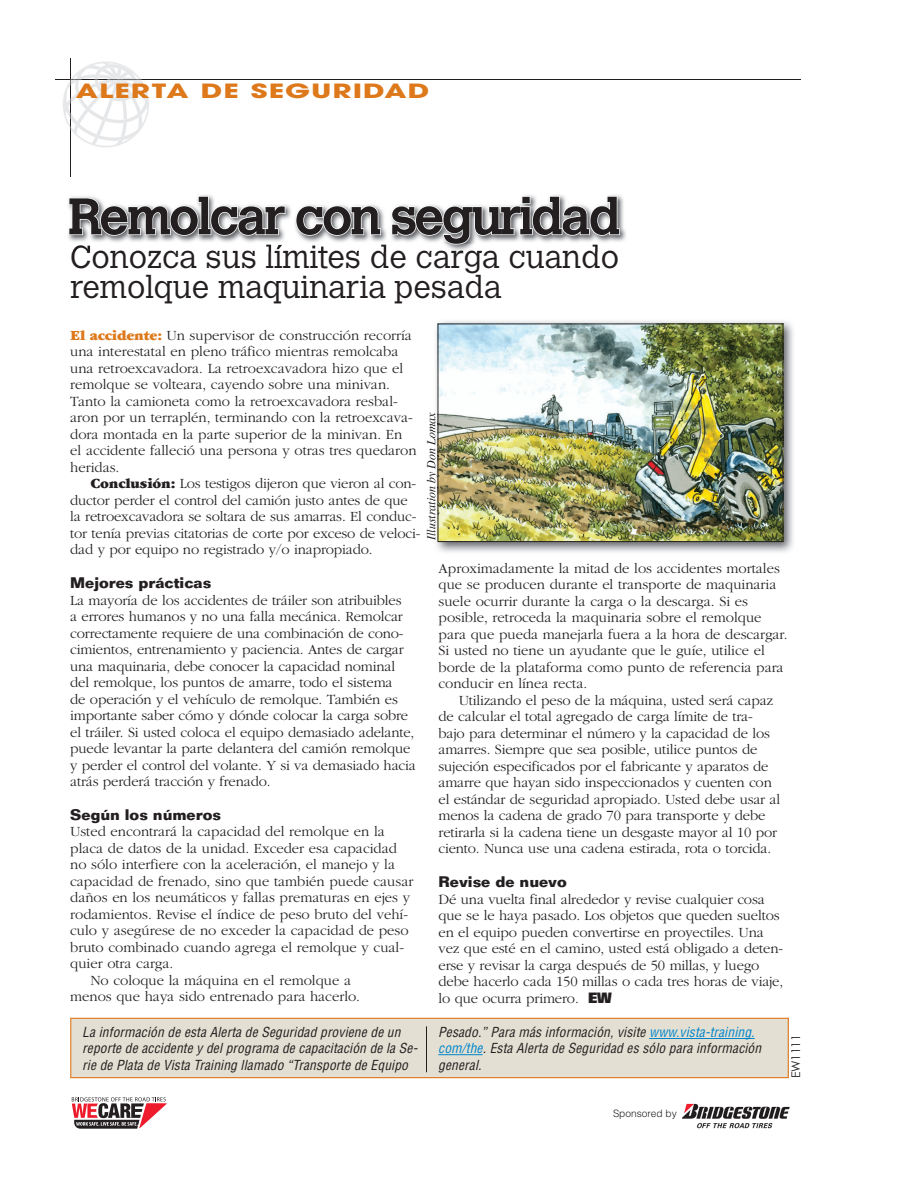
<style>
.page{position:relative;width:918px;height:1188px;background:#fff}
.page>*{position:absolute;margin:0;border:0;box-sizing:border-box;transform-origin:0 0}
.t1{font:700 51px "Calvert";letter-spacing:-.05em;color:#231f20}
.t2{font:300 31.5px/30px "Calvert";color:#231f20}
.t3{font:700 19.5px "Avant Garde";letter-spacing:.035em;color:#de791b;scale:1.5 1}
.t4{font:700 15px "Folio";color:#231f20}
.t5{font:300 14.7px/16.5px "Garamond";letter-spacing:-.01em;color:#231f20}
.t6{font:italic condensed 13.5px/16.2px "Helvetica";letter-spacing:.01em;color:#231f20}
.t7{font:italic 12px "Times";color:#231f20}
.t8{font:12px "Century Gothic";letter-spacing:-.015em;color:#231f20}
.t9{font:300 10.2px "Helvetica";color:#231f20}
.s1{font-weight:900;color:#de791b}
.s2{font-weight:900}
.s3{font-family:"Folio";font-weight:800}
.s4{color:#0084ca}
</style>
<div class="page">
<hr style="left:56px;top:79px;width:745px;height:1px;background:#231f20">
<hr style="left:70px;top:58px;width:1px;height:118px;background:#231f20">
<svg style="left:63px;top:61px;width:86px;height:86px"></svg>
<img style="left:68px;top:196px;width:558px;height:49px">
<img style="left:72px;top:245px;width:543px;height:7px">
<svg style="left:68px;top:195px;width:218px;height:42px"></svg>
<svg style="left:295px;top:205px;width:87px;height:32px"></svg>
<svg style="left:391px;top:195px;width:230px;height:50px"></svg>
<div style="left:71px;top:1018px;width:717px;height:60px;background:#e3e0d3"></div>
<div style="left:70px;top:1018px;width:719px;height:60px;border:1px solid #de791b"></div>
<hr style="left:649px;top:1038px;width:106px;height:1px;background:#0084ca">
<hr style="left:438px;top:1054px;width:45px;height:1px;background:#0084ca">
<hr style="left:426px;top:1026px;width:1px;height:46px;background:#231f20">
<img style="left:436px;top:321px;width:357px;height:231px">
<img style="left:433px;top:412px;width:5px;height:128px">
<img style="left:440px;top:326px;width:341px;height:214px">
<div style="left:438px;top:324px;width:345px;height:218px;border:1px solid #231f20"></div>
<img style="left:683px;top:1103px;width:106px;height:26px">
<svg style="left:72px;top:1097px;width:95px;height:32px"></svg>
<p class="t3" style="left:76px;top:78px;width:237px">ALERTA DE SEGURIDAD</p>
<p class="t1" style="left:68px;top:184px;width:555px">Remolcar con seguridad</p>
<p class="t2" style="left:70px;top:242px;width:551px">Conozca sus límites de carga cuando remolque maquinaria pesada</p>
<p class="t5" style="left:70px;top:327px;width:343px"><span class="s1">El accidente:</span> Un supervisor de construcción recorría</p>
<p class="t5" style="left:70px;top:344px;width:330px">una interestatal en pleno tráfico mientras remolcaba</p>
<p class="t5" style="left:70px;top:360px;width:334px">una retroexcavadora. La retroexcavadora hizo que el</p>
<p class="t5" style="left:70px;top:377px;width:321px">remolque se volteara, cayendo sobre una minivan.</p>
<p class="t5" style="left:70px;top:393px;width:329px">Tanto la camioneta como la retroexcavadora resbal-</p>
<p class="t5" style="left:70px;top:410px;width:344px">aron por un terraplén, terminando con la retroexcava-</p>
<p class="t5" style="left:70px;top:426px;width:333px">dora montada en la parte superior de la minivan. En</p>
<p class="t5" style="left:70px;top:443px;width:348px">el accidente falleció una persona y otras tres quedaron</p>
<p class="t5" style="left:70px;top:459px;width:51px">heridas.</p>
<p class="t5" style="left:90px;top:476px;width:327px"><span class="s2">Conclusión:</span> Los testigos dijeron que vieron al con-</p>
<p class="t5" style="left:70px;top:492px;width:339px">ductor perder el control del camión justo antes de que</p>
<p class="t5" style="left:70px;top:509px;width:348px">la retroexcavadora se soltara de sus amarras. El conduc-</p>
<p class="t5" style="left:70px;top:525px;width:352px">tor tenía previas citatorias de corte por exceso de veloci-</p>
<p class="t5" style="left:70px;top:542px;width:304px">dad y por equipo no registrado y/o inapropiado.</p>
<p class="t4" style="left:70px;top:573px;width:143px">Mejores prácticas</p>
<p class="t5" style="left:70px;top:592px;width:347px">La mayoría de los accidentes de tráiler son atribuibles<br>a errores humanos y no una falla mecánica. Remolcar correctamente requiere de una combinación de cono&shy;cimientos, entrenamiento y paciencia. Antes de cargar una maquinaria, debe conocer la capacidad nominal del remolque, los puntos de amarre, todo el sistema<br>de operación y el vehículo de remolque. También es importante saber cómo y dónde colocar la carga sobre el tráiler. Si usted coloca el equipo demasiado adelante, puede levantar la parte delantera del camión remolque y perder el control del volante. Y si va demasiado hacia atrás perderá tracción y frenado.</p>
<p class="t4" style="left:70px;top:805px;width:152px">Según los números</p>
<p class="t5" style="left:70px;top:824px;width:316px">Usted encontrará la capacidad del remolque en la</p>
<p class="t5" style="left:70px;top:840px;width:328px">placa de datos de la unidad. Exceder esa capacidad</p>
<p class="t5" style="left:70px;top:857px;width:326px">no sólo interfiere con la aceleración, el manejo y la</p>
<p class="t5" style="left:70px;top:873px;width:345px">capacidad de frenado, sino que también puede causar</p>
<p class="t5" style="left:70px;top:890px;width:341px">daños en los neumáticos y fallas prematuras en ejes y</p>
<p class="t5" style="left:70px;top:906px;width:339px">rodamientos. Revise el índice de peso bruto del vehí-</p>
<p class="t5" style="left:70px;top:923px;width:340px">culo y asegúrese de no exceder la capacidad de peso</p>
<p class="t5" style="left:70px;top:939px;width:335px">bruto combinado cuando agrega el remolque y cual-</p>
<p class="t5" style="left:70px;top:956px;width:105px">quier otra carga.</p>
<p class="t5" style="left:90px;top:972px;width:262px">No coloque la máquina en el remolque a</p>
<p class="t5" style="left:70px;top:989px;width:291px">menos que haya sido entrenado para hacerlo.</p>
<p class="t7" style="left:425px;top:540px;width:129px;rotate:-90deg">Illustration by Don Lomax</p>
<p class="t5" style="left:439px;top:560px;width:343px">Aproximadamente la mitad de los accidentes mortales</p>
<p class="t5" style="left:439px;top:577px;width:339px">que se producen durante el transporte de maquinaria</p>
<p class="t5" style="left:439px;top:593px;width:311px">suele ocurrir durante la carga o la descarga. Si es</p>
<p class="t5" style="left:439px;top:610px;width:325px">posible, retroceda la maquinaria sobre el remolque</p>
<p class="t5" style="left:439px;top:626px;width:351px">para que pueda manejarla fuera a la hora de descargar.</p>
<p class="t5" style="left:439px;top:643px;width:328px">Si usted no tiene un ayudante que le guíe, utilice el</p>
<p class="t5" style="left:439px;top:659px;width:347px">borde de la plataforma como punto de referencia para</p>
<p class="t5" style="left:439px;top:676px;width:150px">conducir en línea recta.</p>
<p class="t5" style="left:459px;top:692px;width:316px">Utilizando el peso de la máquina, usted será capaz</p>
<p class="t5" style="left:439px;top:709px;width:316px">de calcular el total agregado de carga límite de tra-</p>
<p class="t5" style="left:439px;top:725px;width:333px">bajo para determinar el número y la capacidad de los</p>
<p class="t5" style="left:439px;top:742px;width:320px">amarres. Siempre que sea posible, utilice puntos de</p>
<p class="t5" style="left:439px;top:758px;width:332px">sujeción especificados por el fabricante y aparatos de</p>
<p class="t5" style="left:439px;top:775px;width:335px">amarre que hayan sido inspeccionados y cuenten con</p>
<p class="t5" style="left:439px;top:791px;width:343px">el estándar de seguridad apropiado. Usted debe usar al</p>
<p class="t5" style="left:439px;top:808px;width:328px">menos la cadena de grado 70 para transporte y debe</p>
<p class="t5" style="left:439px;top:824px;width:340px">retirarla si la cadena tiene un desgaste mayor al 10 por</p>
<p class="t5" style="left:439px;top:841px;width:334px">ciento. Nunca use una cadena estirada, rota o torcida.</p>
<p class="t4" style="left:439px;top:873px;width:130px">Revise de nuevo</p>
<p class="t5" style="left:439px;top:891px;width:346px">Dé una vuelta final alrededor y revise cualquier cosa que se le haya pasado. Los objetos que queden sueltos en el equipo pueden convertirse en proyectiles. Una vez que esté en el camino, usted está obligado a deten&shy;erse y revisar la carga después de 50 millas, y luego debe hacerlo cada 150 millas o cada tres horas de viaje, lo que ocurra primero. <span class="s3">EW</span></p>
<p class="t6" style="left:82px;top:1024px;width:337px">La información de esta Alerta de Seguridad proviene de un reporte de accidente y del programa de capacitación de la Se&shy;rie de Plata de Vista Training llamado “Transporte de Equipo</p>
<p class="t6" style="left:438px;top:1024px;width:324px">Pesado.” Para más información, visite <span class="s4">www.vista-training. com/the</span>. Esta Alerta de Seguridad es sólo para información general.</p>
<p class="t9" style="left:613px;top:1107px;width:65px">Sponsored by</p>
<p class="t8" style="left:788px;top:1078px;width:45px;rotate:-90deg">EW1111</p>
</div>
